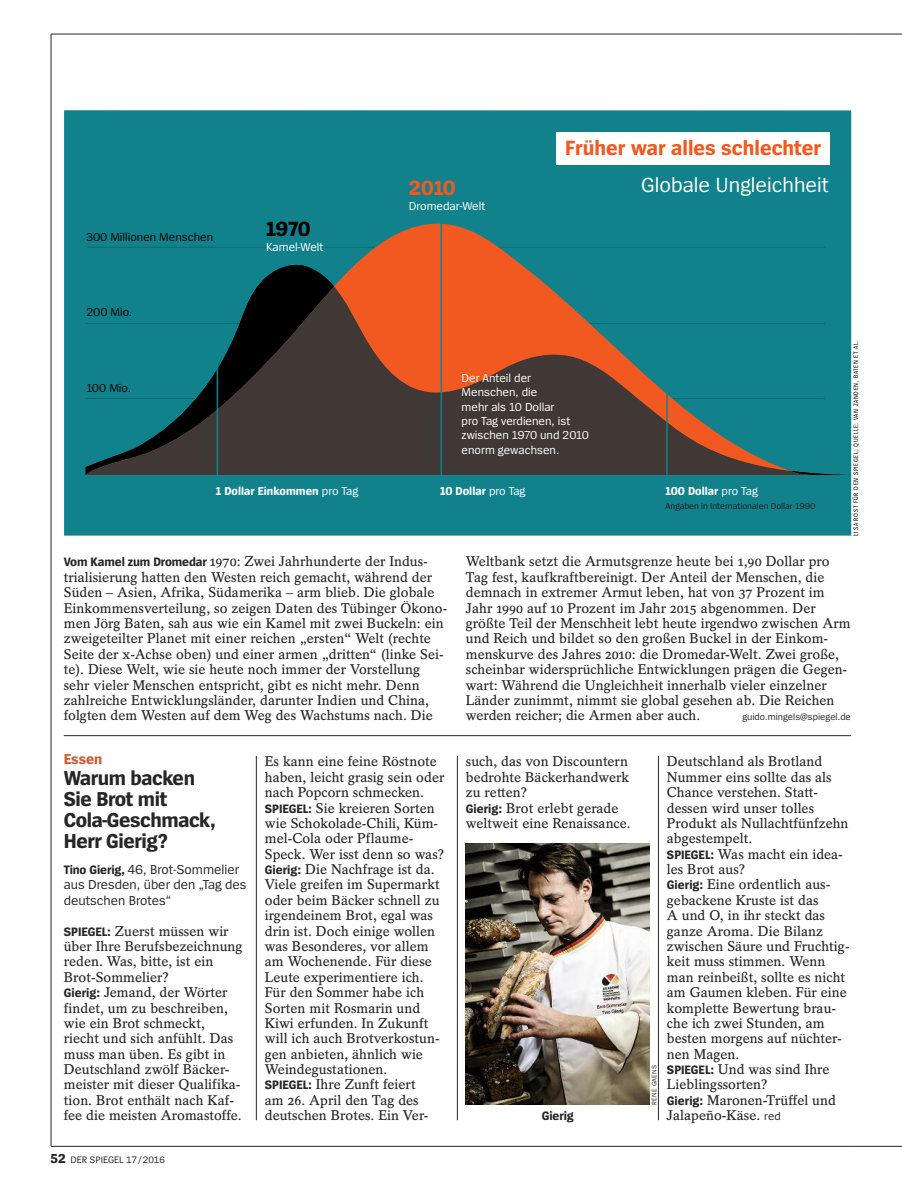
<style>
.page{position:relative;width:902px;height:1191px;background:#fff}
.page>*{position:absolute;margin:0;border:0;box-sizing:border-box;transform-origin:0 0}
.t1{font:700 21.45px "Spiegel Sans";color:#f15921}
.t2{font:21.45px "Spiegel Sans";color:#fff}
.t3{font:700 21.45px "Spiegel Sans";color:#000}
.t4{font:700 21px/21px "Spiegel Sans";letter-spacing:-.02em;color:#272627}
.t5{font:700 15px "Spiegel Sans";letter-spacing:-.005em;color:#d3592c}
.t6{font:600 14.1px/15.5px "Spiegel Serif";color:#272627}
.t7{font:13.5px/15.5px "Spiegel Sans";color:#272627}
.t8{font:700 12.75px "Spiegel Sans";letter-spacing:-.01em;color:#272627}
.t9{font:12px/14.4px "Spiegel Sans";color:#fff}
.t10{font:700 12px "Spiegel Sans";color:#fff}
.t11{font:12px "Spiegel Sans";color:#000}
.t12{font:9.75px "Spiegel Sans";color:#272627}
.t13{font:9px "Spiegel Sans";color:#211e1e}
.t14{font:6.75px "Spiegel Sans Cd";letter-spacing:.1em;color:#000}
.t15{font:6.75px "Spiegel Sans";letter-spacing:.05em;color:#272627}
.s1{font-weight:400}
.s2{font-family:"Spiegel Sans";font-weight:700;font-size:12.75px}
.s3{font-weight:700;font-size:12.75px}
.s4{font-weight:700;font-size:13.5px}
.s5{font-family:"Spiegel Sans";font-weight:400;font-size:11.7px}
</style>
<div class="page">
<hr style="left:51px;top:34px;width:799px;height:1px;background:#272627">
<hr style="left:850px;top:34px;width:51px;height:1px;background:#272627">
<hr style="left:256px;top:756px;width:1px;height:364px;background:#272627">
<hr style="left:457px;top:756px;width:1px;height:364px;background:#272627">
<hr style="left:658px;top:756px;width:1px;height:364px;background:#272627">
<hr style="left:51px;top:34px;width:1px;height:1112px;background:#272627">
<hr style="left:51px;top:1146px;width:799px;height:1px;background:#272627">
<hr style="left:850px;top:1146px;width:51px;height:1px;background:#272627">
<hr style="left:64px;top:735px;width:786px;height:1px;background:#272627">
<div style="left:64px;top:110px;width:787px;height:425px;background:#11828c"></div>
<hr style="left:86px;top:247px;width:739px;height:1px;background:#0a6a72">
<svg style="left:86px;top:219px;width:727px;height:46px;background:#2e7c7d"></svg>
<svg style="left:86px;top:265px;width:763px;height:210px;background:#377472"></svg>
<svg style="left:86px;top:286px;width:727px;height:189px;background:#48554e"></svg>
<hr style="left:440px;top:181px;width:2px;height:315px;background:#11828c">
<hr style="left:666px;top:390px;width:1px;height:132px;background:#11828c">
<div style="left:556px;top:132px;width:273px;height:33px;background:#fff"></div>
<hr style="left:216px;top:362px;width:2px;height:117px;background:#11828c">
<img style="left:466px;top:843px;width:183px;height:261px">
<p class="t11" style="left:86px;top:232px;width:128px">300 Millionen Menschen</p>
<p class="t11" style="left:86px;top:308px;width:47px">200 Mio.</p>
<p class="t11" style="left:86px;top:383px;width:46px">100 Mio.</p>
<h1 class="t3" style="left:266px;top:221px;width:46px">1970</h1>
<p class="t9" style="left:266px;top:241px;width:59px">Kamel-Welt</p>
<p class="t10" style="left:216px;top:487px;width:144px">1 Dollar Einkommen <span class="s1">pro Tag</span></p>
<h1 class="t1" style="left:409px;top:180px;width:48px">2010</h1>
<p class="t9" style="left:409px;top:200px;width:78px">Dromedar-Welt</p>
<h1 class="t1" style="left:565px;top:140px;width:257px">Früher war alles schlechter</h1>
<h1 class="t2" style="left:641px;top:177px;width:189px">Globale Ungleichheit</h1>
<p class="t9" style="left:461px;top:371px;width:129px">Der Anteil der<br>Menschen, die<br>mehr als 10 Dollar<br>pro Tag verdienen, ist zwischen 1970 und 2010 enorm gewachsen.</p>
<p class="t10" style="left:440px;top:487px;width:87px">10 Dollar <span class="s1">pro Tag</span></p>
<p class="t10" style="left:665px;top:487px;width:94px">100 Dollar <span class="s1">pro Tag</span></p>
<p class="t13" style="left:665px;top:503px;width:151px">Angaben in Internationalen Dollar 1990</p>
<p class="t14" style="left:853px;top:535px;width:197px;rotate:-90deg">LISA ROST FÜR DEN SPIEGEL; QUELLE: VAN ZANDEN, BATEN ET AL.</p>
<p class="t6" style="left:64px;top:555px;width:385px"><span class="s2">Vom Kamel zum Dromedar</span> 1970: Zwei Jahrhunderte der Indus&shy;trialisierung hatten den Westen reich gemacht, während der Süden – Asien, Afrika, Südamerika – arm blieb. Die globale Einkommensverteilung, so zeigen Daten des Tübinger Ökono&shy;men Jörg Baten, sah aus wie ein Kamel mit zwei Buckeln: ein zweigeteilter Planet mit einer reichen „ersten“ Welt (rechte Seite der x-Achse oben) und einer armen „dritten“ (linke Sei&shy;te). Diese Welt, wie sie heute noch immer der Vorstellung sehr vieler Menschen entspricht, gibt es nicht mehr. Denn zahlreiche Entwicklungsländer, darunter Indien und China, folgten dem Westen auf dem Weg des Wachstums nach. Die</p>
<p class="t6" style="left:466px;top:555px;width:386px">Weltbank setzt die Armutsgrenze heute bei 1,90 Dollar pro Tag fest, kaufkraftbereinigt. Der Anteil der Menschen, die demnach in extremer Armut leben, hat von 37 Prozent im Jahr 1990 auf 10 Prozent im Jahr 2015 abgenommen. Der größte Teil der Menschheit lebt heute irgendwo zwischen Arm und Reich und bildet so den großen Buckel in der Einkom&shy;menskurve des Jahres 2010: die Dromedar-Welt. Zwei große, scheinbar widersprüchliche Entwicklungen prägen die Gegen&shy;wart: Während die Ungleichheit innerhalb vieler einzelner Länder zunimmt, nimmt sie global gesehen ab. Die Reichen werden reicher; die Armen aber auch.</p>
<p class="t12" style="left:742px;top:713px;width:110px">guido.mingels@spiegel.de</p>
<p class="t5" style="left:64px;top:753px;width:40px">Essen</p>
<h2 class="t4" style="left:64px;top:769px;width:153px">Warum backen<br>Sie Brot mit<br>Cola-Geschmack,<br>Herr Gierig?</h2>
<p class="t7" style="left:64px;top:862px;width:184px"><span class="s3">Tino Gierig,</span> 46, Brot-Sommelier aus Dresden, über den „Tag des deutschen Brotes“</p>
<p class="t6" style="left:64px;top:924px;width:180px"><span class="s2">SPIEGEL:</span> Zuerst müssen wir über Ihre Berufsbezeichnung reden. Was, bitte, ist ein<br>Brot-Sommelier?<br><span class="s2">Gierig:</span> Jemand, der Wörter findet, um zu beschreiben, wie ein Brot schmeckt, riecht und sich anfühlt. Das muss man üben. Es gibt in<br>Deutschland zwölf Bäcker&shy;meister mit dieser Qualifika&shy;tion. Brot enthält nach Kaf&shy;fee die meisten Aromastoffe.</p>
<p class="t12" style="left:51px;top:1156px;width:116px"><span class="s4">52</span> DER SPIEGEL 17/2016</p>
<p class="t6" style="left:265px;top:755px;width:181px">Es kann eine feine Röstnote haben, leicht grasig sein oder nach Popcorn schmecken.<br><span class="s2">SPIEGEL:</span> Sie kreieren Sorten wie Schokolade-Chili, Küm&shy;mel-Cola oder Pflaume-<br>Speck. Wer isst denn so was?<br><span class="s2">Gierig:</span> Die Nachfrage ist da.<br>Viele greifen im Supermarkt oder beim Bäcker schnell zu irgendeinem Brot, egal was drin ist. Doch einige wollen was Besonderes, vor allem am Wochenende. Für diese<br>Leute experimentiere ich.<br>Für den Sommer habe ich<br>Sorten mit Rosmarin und<br>Kiwi erfunden. In Zukunft will ich auch Brotverkostun&shy;gen anbieten, ähnlich wie<br>Weindegustationen.<br><span class="s2">SPIEGEL:</span> Ihre Zunft feiert<br>am 26. April den Tag des deutschen Brotes. Ein Ver-</p>
<p class="t6" style="left:466px;top:755px;width:166px">such, das von Discountern bedrohte Bäckerhandwerk zu retten?<br><span class="s2">Gierig:</span> Brot erlebt gerade weltweit eine Renaissance.</p>
<p class="t6" style="left:666px;top:755px;width:184px">Deutschland als Brotland<br>Nummer eins sollte das als<br>Chance verstehen. Statt&shy;dessen wird unser tolles<br>Produkt als Nullachtfünfzehn abgestempelt.<br><span class="s2">SPIEGEL:</span> Was macht ein idea&shy;les Brot aus?<br><span class="s2">Gierig:</span> Eine ordentlich aus&shy;gebackene Kruste ist das<br>A und O, in ihr steckt das ganze Aroma. Die Bilanz zwischen Säure und Fruchtig&shy;keit muss stimmen. Wenn man reinbeißt, sollte es nicht am Gaumen kleben. Für eine komplette Bewertung brau&shy;che ich zwei Stunden, am besten morgens auf nüchter&shy;nen Magen.<br><span class="s2">SPIEGEL:</span> Und was sind Ihre<br>Lieblingssorten?<br><span class="s2">Gierig:</span> Maronen-Trüffel und<br>Jalapeño-Käse. <span class="s5">red</span></p>
<p class="t15" style="left:651px;top:1104px;width:41px;rotate:-90deg">RENE GAENS</p>
<p class="t8" style="left:542px;top:1111px;width:34px">Gierig</p>
</div>
